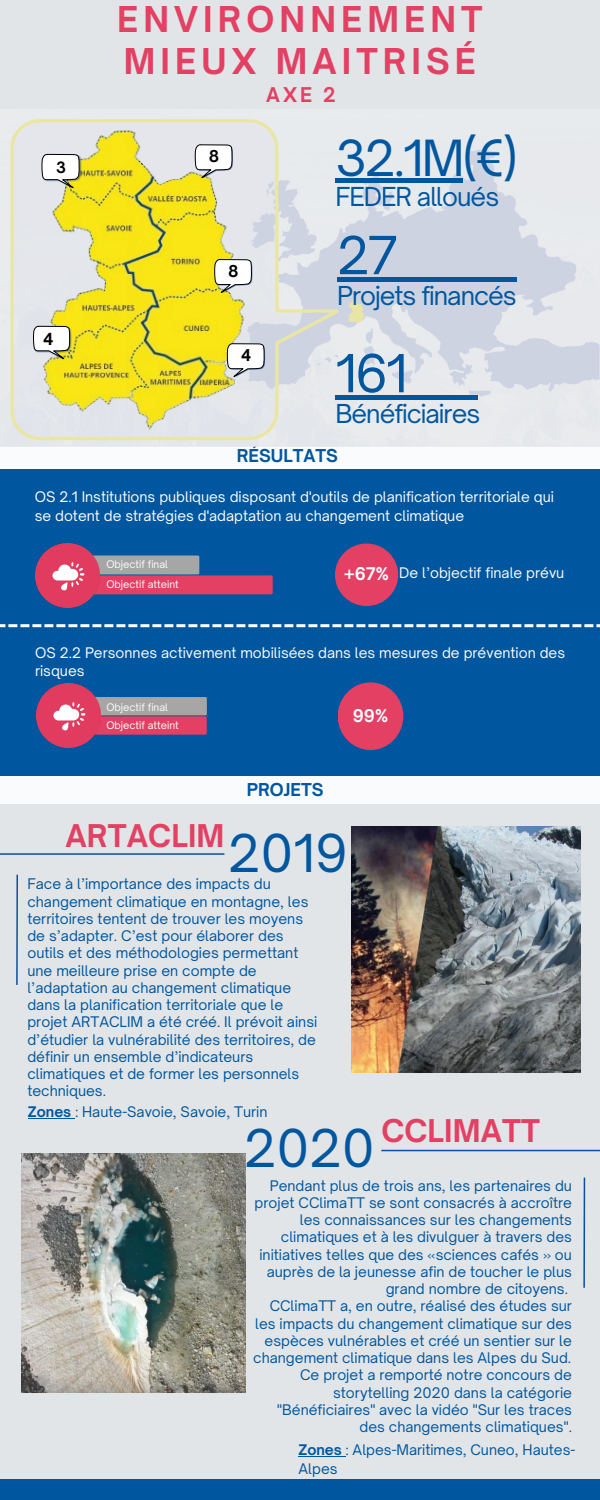
<style>
.page{position:relative;width:600px;height:1500px;background:#00579f}
.page>*{position:absolute;margin:0;border:0;box-sizing:border-box;transform-origin:0 0}
.t1{font:50.2px "Open Sauce One";color:#00579f}
.t2{font:50px "Open Sauce One";color:#00579f}
.t3{font:47.7px "Open Sauce One";color:#00579f}
.t4{font:700 34.1px/42.4px "Open Sauce One";letter-spacing:.15em;color:#e34063}
.t5{font:700 30px "Open Sauce One";letter-spacing:.005em;color:#e34163}
.t6{font:700 30px "Open Sauce One";letter-spacing:.005em;color:#e34063}
.t7{font:25px "Open Sauce One";letter-spacing:-.04em;color:#00579f}
.t8{font:700 19.5px "Open Sauce One";color:#e34063}
.t9{font:700 17px "Open Sauce One";color:#00579f}
.t10{font:700 16.8px "Open Sauce One";color:#fafbfd}
.t11{font:700 16px "Open Sauce One";color:#000}
.t12{font:700 15.6px "Open Sauce One";color:#000}
.t13{font:700 15px "Open Sauce One";color:#000}
.t14{font:14px/17.2px "Open Sauce One";color:#00579f;text-align:right}
.t15{font:14px/19.5px "Open Sauce One";color:#fafbfd}
.t16{font:10px "Open Sauce One";color:#fafbfd}
.s1{font-weight:700}
</style>
<div class="page">
<div style="left:0;top:790px;width:600px;height:688px;background:#e2e5e8"></div>
<hr style="left:0;top:853px;width:224px;height:2px;background:#0b4ea2">
<svg style="left:16px;top:874px;width:2px;height:111px"></svg>
<svg style="left:583px;top:1177px;width:3px;height:111px"></svg>
<hr style="left:381px;top:1150px;width:219px;height:1px;background:#0b4ea2">
<div style="left:0;top:0;width:600px;height:115px;background:#e2e5e8"></div>
<div style="left:335px;top:544px;width:63px;height:62px;background:#e34063;border-radius:50%"></div>
<div style="left:338px;top:682px;width:65px;height:68px;background:#e34063;border-radius:50%"></div>
<svg style="left:100px;top:556px;width:173px;height:38px"></svg>
<img style="left:36px;top:544px;width:64px;height:63px">
<svg style="left:100px;top:697px;width:107px;height:38px"></svg>
<img style="left:37px;top:684px;width:63px;height:64px">
<img style="left:352px;top:827px;width:228px;height:245px">
<img style="left:22px;top:1153px;width:223px;height:240px">
<hr style="left:28px;top:1118px;width:43px;height:1px;background:#00579f">
<hr style="left:299px;top:1456px;width:43px;height:1px;background:#00579f">
<div style="left:0;top:777px;width:600px;height:27px;background:#fafbfd"></div>
<div style="left:0;top:442px;width:600px;height:27px;background:#fafbfd"></div>
<svg style="left:291px;top:115px;width:309px;height:332px;fill:#e7e9ed"></svg>
<hr style="left:335px;top:179px;width:128px;height:4px;background:#00579f">
<div style="left:337px;top:277px;width:59px;height:5px;background:#00579f"></div>
<div style="left:396px;top:277px;width:121px;height:5px;background:#00579f"></div>
<div style="left:335px;top:395px;width:71px;height:5px;background:#00579f"></div>
<div style="left:406px;top:395px;width:72px;height:5px;background:#00579f"></div>
<img style="left:0;top:115px;width:291px;height:332px">
<svg style="left:195px;top:144px;width:38px;height:35px"></svg>
<img style="left:41px;top:154px;width:41px;height:36px">
<svg style="left:42px;top:154px;width:39px;height:38px"></svg>
<img style="left:33px;top:325px;width:39px;height:36px">
<svg style="left:33px;top:326px;width:38px;height:37px"></svg>
<svg style="left:214px;top:259px;width:39px;height:35px"></svg>
<svg style="left:227px;top:343px;width:39px;height:35px"></svg>
<svg style="left:0;top:624px;width:600px;height:3px"></svg>
<p class="t13" style="left:56px;top:158px;width:11px">3</p>
<p class="t11" style="left:43px;top:329px;width:12px">4</p>
<p class="t4" style="left:117px;top:-2px;width:367px">ENVIRONNEMENT<br>MIEUX MAITRISÉ</p>
<p class="t8" style="left:266px;top:82px;width:71px">AXE 2</p>
<h1 class="t12" style="left:209px;top:147px;width:12px">8</h1>
<p class="t12" style="left:228px;top:261px;width:12px">8</p>
<h6 class="t3" style="left:335px;top:128px;width:184px">32.1M(€)</h6>
<h6 class="t7" style="left:335px;top:181px;width:165px">FEDER alloués</h6>
<h5 class="t1" style="left:337px;top:224px;width:63px">27</h5>
<h5 class="t7" style="left:337px;top:280px;width:181px">Projets financés</h5>
<h3 class="t12" style="left:241px;top:346px;width:12px">4</h3>
<h3 class="t1" style="left:335px;top:342px;width:74px">161</h3>
<h3 class="t7" style="left:335px;top:398px;width:146px">Bénéficiaires</h3>
<p class="t9" style="left:237px;top:445px;width:103px">RÉSULTATS</p>
<p class="t15" style="left:35px;top:486px;width:521px">OS 2.1 Institutions publiques disposant d'outils de planification territoriale qui se dotent de stratégies d'adaptation au changement climatique</p>
<p class="t16" style="left:106px;top:558px;width:63px">Objectif final</p>
<p class="t16" style="left:107px;top:578px;width:74px">Objectif atteint</p>
<h2 class="t10" style="left:344px;top:563px;width:46px">+67%</h2>
<p class="t15" style="left:399px;top:563px;width:167px">De l’objectif finale prévu</p>
<p class="t15" style="left:35px;top:644px;width:532px;line-height:17.2px">OS 2.2 Personnes activement mobilisées dans les mesures de prévention des risques</p>
<p class="t16" style="left:106px;top:701px;width:63px">Objectif final</p>
<h6 class="t16" style="left:107px;top:719px;width:74px">Objectif atteint</h6>
<p class="t10" style="left:353px;top:705px;width:37px">99%</p>
<p class="t9" style="left:247px;top:779px;width:78px">PROJETS</p>
<h4 class="t5" style="left:66px;top:817px;width:160px">ARTACLIM</h4>
<p class="t2" style="left:228px;top:822px;width:121px">2019</p>
<p class="t14" style="left:27px;top:875px;width:291px;text-align:left">Face à l’importance des impacts du changement climatique en montagne, les territoires tentent de trouver les moyens de s’adapter. C’est pour élaborer des outils et des méthodologies permettant une meilleure prise en compte de l’adaptation au changement climatique dans la planification territoriale que le projet ARTACLIM a été créé. Il prévoit ainsi d’étudier la vulnérabilité des territoires, de définir un ensemble d’indicateurs climatiques et de former les personnels techniques.</p>
<p class="t14" style="left:28px;top:1103px;width:241px"><span class="s1">Zones</span> : Haute-Savoie, Savoie, Turin</p>
<p class="t6" style="left:381px;top:1112px;width:160px">CCLIMATT</p>
<h4 class="t2" style="left:244px;top:1117px;width:132px">2020</h4>
<h4 class="t14" style="left:255px;top:1177px;width:319px">Pendant plus de trois ans, les partenaires du projet CClimaTT se sont consacrés à accroître les connaissances sur les changements climatiques et à les divulguer à travers des initiatives telles que des «sciences cafés » ou auprès de la jeunesse afin de toucher le plus grand nombre de citoyens.</h4>
<h5 class="t14" style="left:253px;top:1298px;width:320px">CClimaTT a, en outre, réalisé des études sur les impacts du changement climatique sur des espèces vulnérables et créé un sentier sur le changement climatique dans les Alpes du Sud.</h5>
<p class="t14" style="left:277px;top:1367px;width:296px">Ce projet a remporté notre concours de storytelling 2020 dans la catégorie "Bénéficiaires" avec la vidéo "Sur les traces des changements climatiques".</p>
<p class="t14" style="left:299px;top:1440px;width:278px;line-height:19.5px;text-align:left"><span class="s1">Zones</span> : Alpes-Maritimes, Cuneo, Hautes-<br>Alpes</p>
</div>
